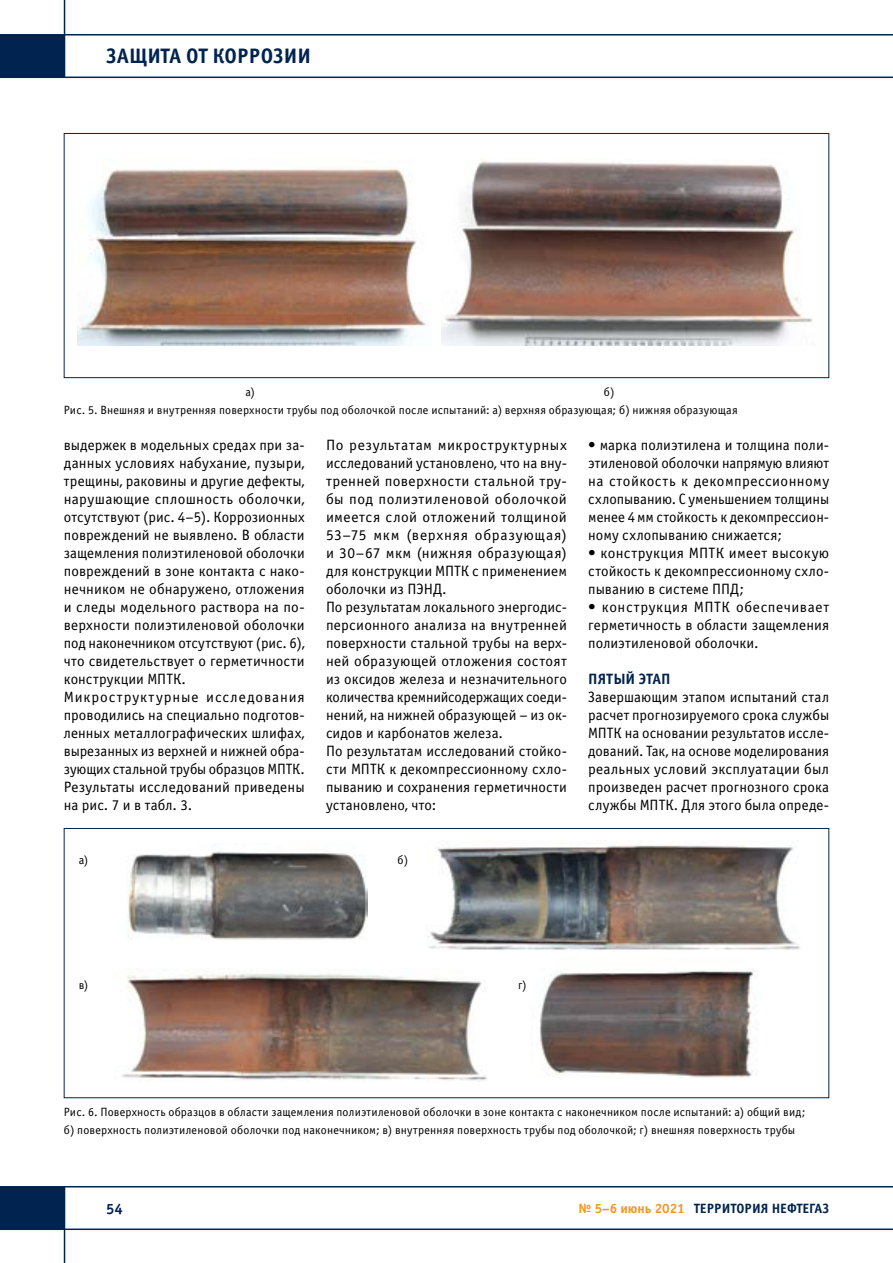
<style>
.page{position:relative;width:893px;height:1263px;background:#fff}
.page>*{position:absolute;margin:0;border:0;box-sizing:border-box;transform-origin:0 0}
.t1{font:700 21px "Officina Sans C";color:#00234f}
.t2{font:15px/18px "Officina Sans C";letter-spacing:.01em;color:#000;text-align:justify}
.t3{font:700 15px "Officina Sans C";letter-spacing:.005em;color:#00234f}
.t4{font:700 13.5px "Officina Sans C";color:#00234f}
.t5{font:12px/18px "Officina Sans C";letter-spacing:.015em;color:#000}
.s1{color:#f7941e}
</style>
<div class="page">
<hr style="left:0;top:77px;width:893px;height:1px;background:#00234f">
<hr style="left:64px;top:0;width:1px;height:77px;background:#00234f">
<hr style="left:0;top:34px;width:893px;height:2px;background:#00234f">
<div style="left:0;top:35px;width:64px;height:42px;background:#00234f"></div>
<hr style="left:0;top:1186px;width:893px;height:1px;background:#00234f">
<hr style="left:64px;top:1186px;width:1px;height:77px;background:#00234f">
<hr style="left:0;top:1228px;width:893px;height:2px;background:#00234f">
<div style="left:0;top:1187px;width:64px;height:42px;background:#00234f"></div>
<img style="left:428px;top:845px;width:372px;height:105px">
<img style="left:126px;top:845px;width:241px;height:95px">
<img style="left:540px;top:970px;width:217px;height:108px">
<img style="left:121px;top:973px;width:366px;height:108px">
<div style="left:64px;top:133px;width:765px;height:245px;border:1px solid #00234f"></div>
<img style="left:78px;top:168px;width:349px;height:178px">
<img style="left:442px;top:160px;width:371px;height:186px">
<h1 class="t1" style="left:106px;top:44px;width:206px">ЗАЩИТА ОТ КОРРОЗИИ</h1>
<p class="t5" style="left:64px;top:383px;width:675px;text-indent:540px">б)<br>Рис. 5. Внешняя и внутренняя поверхности трубы под оболочкой после испытаний: а) верхняя образующая; б) нижняя образующая</p>
<p class="t5" style="left:245px;top:383px;width:11px">а)</p>
<p class="t2" style="left:64px;top:436px;width:242px;text-align:left">выдержек в модельных средах при за&shy;данных условиях набухание, пузыри, трещины, раковины и другие дефекты, нарушающие сплошность оболочки, отсутствуют (рис. 4–5). Коррозионных повреждений не выявлено. В области защемления полиэтиленовой оболочки повреждений в зоне контакта с нако&shy;нечником не обнаружено, отложения и следы модельного раствора на по&shy;верхности полиэтиленовой оболочки под наконечником отсутствуют (рис. 6), что свидетельствует о герметичности конструкции МПТК.<br>Микроструктурные исследования проводились на специально подготов&shy;ленных металлографических шлифах, вырезанных из верхней и нижней обра&shy;зующих стальной трубы образцов МПТК.<br>Результаты исследований приведены на рис. 7 и в табл. 3.</p>
<p class="t2" style="left:326px;top:436px;width:242px;text-align:left">По результатам микроструктурных исследований установлено, что на вну&shy;тренней поверхности стальной тру&shy;бы под полиэтиленовой оболочкой имеется слой отложений толщиной 53–75 мкм (верхняя образующая) и 30–67 мкм (нижняя образующая) для конструкции МПТК с применением оболочки из ПЭНД.<br>По результатам локального энергодис&shy;персионного анализа на внутренней поверхности стальной трубы на верх&shy;ней образующей отложения состоят из оксидов железа и незначительного количества кремнийсодержащих соеди&shy;нений, на нижней образующей – из ок&shy;сидов и карбонатов железа.<br>По результатам исследований стойко&shy;сти МПТК к декомпрессионному схло&shy;пыванию и сохранения герметичности установлено, что:</p>
<p class="t2" style="left:588px;top:436px;width:242px">• марка полиэтилена и толщина поли&shy;этиленовой оболочки напрямую влияют на стойкость к декомпрессионному схлопыванию. С уменьшением толщины менее 4мм стойкость к декомпрессион&shy;ному схлопыванию снижается;</p>
<p class="t2" style="left:588px;top:544px;width:242px">• конструкция МПТК имеет высокую стойкость к декомпрессионному схло&shy;пыванию в системе ППД;</p>
<p class="t2" style="left:588px;top:598px;width:242px">• конструкция МПТК обеспечивает герметичность в области защемления полиэтиленовой оболочки.</p>
<p class="t3" style="left:588px;top:670px;width:84px">ПЯТЫЙ ЭТАП</p>
<p class="t2" style="left:588px;top:688px;width:242px">Завершающим этапом испытаний стал расчет прогнозируемого срока службы МПТК на основании результатов иссле&shy;дований. Так, на основе моделирования реальных условий эксплуатации был произведен расчет прогнозного срока службы МПТК. Для этого была опреде-</p>
<p class="t5" style="left:79px;top:851px;width:11px">а)</p>
<p class="t5" style="left:398px;top:851px;width:12px">б)</p>
<p class="t5" style="left:79px;top:976px;width:11px">в)</p>
<p class="t5" style="left:518px;top:976px;width:10px">г)</p>
<p class="t5" style="left:64px;top:1103px;width:743px">Рис. 6. Поверхность образцов в области защемления полиэтиленовой оболочки в зоне контакта с наконечником после испытаний: а) общий вид; б) поверхность полиэтиленовой оболочки под наконечником; в) внутренняя поверхность трубы под оболочкой; г) внешняя поверхность трубы</p>
<p class="t3" style="left:106px;top:1200px;width:18px">54</p>
<p class="t4" style="left:578px;top:1201px;width:252px"><span class="s1">№ 5–6 июнь 2021</span> ТЕРРИТОРИЯ НЕФТЕГАЗ</p>
</div>
